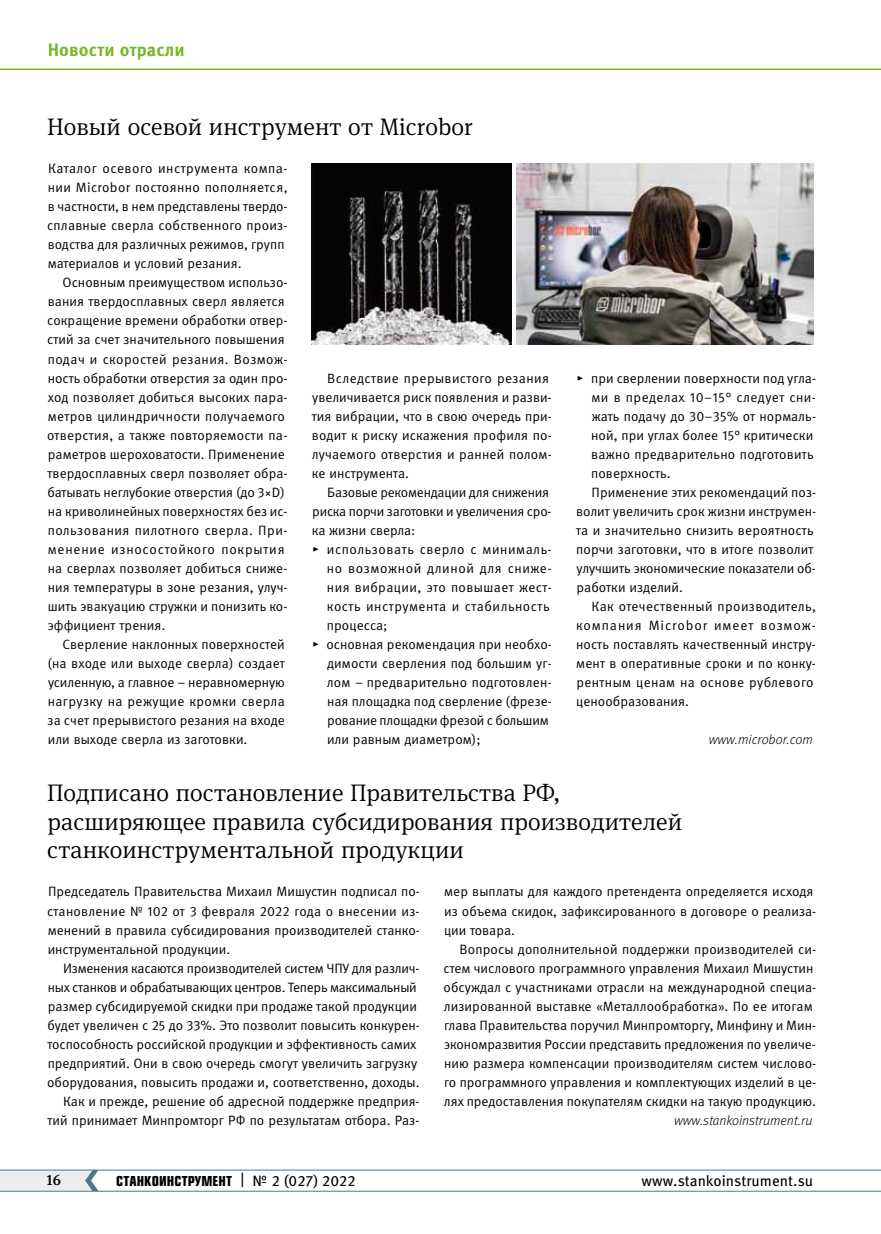
<style>
.page{position:relative;width:881px;height:1234px;background:#fff}
.page>*{position:absolute;margin:0;border:0;box-sizing:border-box;transform-origin:0 0}
.t1{font:300 24px/28.5px "Meta Serif Pro";letter-spacing:.005em;color:#000}
.t2{font:700 18px "Meta Pro";letter-spacing:.005em;color:#76b82a}
.t3{font:15px "Eurostile Con Hea";letter-spacing:.005em;color:#000}
.t4{font:15px "Meta Pro";color:#000}
.t5{font:500 15px "Meta Serif Pro";color:#000}
.t6{font:13.5px/19px "Meta Pro Norm";letter-spacing:.005em;color:#000}
.t7{font:13.5px "Meta Pro Norm";letter-spacing:-.015em;color:#000}
.t8{font:13.5px "Meta Pro Norm";letter-spacing:.025em;color:#000}
.t9{font:13.5px "Meta Pro Norm";letter-spacing:.045em;color:#000}
.t10{font:italic 300 13.5px "Meta Pro";color:#000}
.t11{font:13.5px "Meta Pro Norm";letter-spacing:.04em;color:#000}
.t12{font:13.5px "Meta Pro Norm";letter-spacing:.03em;color:#000}
.t13{font:13.5px "Meta Pro Norm";letter-spacing:.035em;color:#000}
.t14{font:13.5px "Meta Pro Norm";letter-spacing:.07em;color:#000}
.s1{font-family:"Meta Pro"}
</style>
<div class="page">
<hr style="left:0;top:1190px;width:880px;height:1px;background:#4b788c">
<hr style="left:0;top:1169px;width:880px;height:1px;background:#4b788c">
<svg style="left:0;top:1169px;width:98px;height:21px;background:#dde1e4"></svg>
<hr style="left:0;top:68px;width:880px;height:2px;background:#76b82a">
<img style="left:312px;top:164px;width:199px;height:180px">
<img style="left:516px;top:164px;width:297px;height:180px">
<h2 class="t2" style="left:48px;top:36px;width:139px">Новости отрасли</h2>
<h1 class="t1" style="left:47px;top:111px;width:427px">Новый осевой инструмент от Microbor</h1>
<p class="t6" style="left:47px;top:158px;width:242px">Каталог осевого инструмента компа&shy;нии Microbor постоянно пополняется, в частности, в нем представлены твердо&shy;сплавные сверла собственного произ&shy;водства для различных режимов, групп материалов и условий резания.</p>
<p class="t6" style="left:47px;top:272px;width:242px;text-indent:15px">Основным преимуществом использо&shy;вания твердосплавных сверл является сокращение времени обработки отвер&shy;стий за счет значительного повышения подач и скоростей резания. Возмож&shy;ность обработки отверстия за один про&shy;ход позволяет добиться высоких пара&shy;метров цилиндричности получаемого отверстия, а также повторяемости па&shy;раметров шероховатости. Применение твердосплавных сверл позволяет обра&shy;батывать неглубокие отверстия (до 3×D) на криволинейных поверхностях без ис&shy;пользования пилотного сверла. При&shy;менение износостойкого покрытия на сверлах позволяет добиться сниже&shy;ния температуры в зоне резания, улуч&shy;шить эвакуацию стружки и понизить ко&shy;эффициент трения.</p>
<p class="t6" style="left:48px;top:634px;width:239px;text-align:justify;text-indent:15px">Сверление наклонных поверхностей (на входе или выходе сверла) создает усиленную, а главное – неравномерную нагрузку на режущие кромки сверла за счет прерывистого резания на входе или выходе сверла из заготовки.</p>
<p class="t6" style="left:311px;top:367px;width:241px;text-indent:15px">Вследствие прерывистого резания увеличивается риск появления и разви&shy;тия вибрации, что в свою очередь при&shy;водит к риску искажения профиля по&shy;лучаемого отверстия и ранней полом&shy;ке инструмента.</p>
<p class="t7" style="left:327px;top:482px;width:223px">Базовые рекомендации для снижения</p>
<p class="t7" style="left:312px;top:501px;width:241px">риска порчи заготовки и увеличения сро-</p>
<p class="t6" style="left:312px;top:519px;width:105px">ка жизни сверла:</p>
<p class="t9" style="left:312px;top:539px;width:241px">▸ использовать сверло с минималь-</p>
<p class="t9" style="left:327px;top:558px;width:226px">но возможной длиной для сниже-</p>
<p class="t12" style="left:327px;top:577px;width:226px">ния вибрации, это повышает жест-</p>
<p class="t11" style="left:327px;top:596px;width:224px">кость инструмента и стабильность</p>
<p class="t6" style="left:327px;top:615px;width:62px">процесса;</p>
<p class="t6" style="left:312px;top:634px;width:241px">▸ основная рекомендация при необхо-</p>
<p class="t6" style="left:327px;top:653px;width:226px">димости сверления под большим уг-</p>
<p class="t6" style="left:326px;top:672px;width:226px">лом – предварительно подготовлен-</p>
<p class="t6" style="left:327px;top:691px;width:226px">ная площадка под сверление (фрезе-</p>
<p class="t7" style="left:327px;top:710px;width:223px">рование площадки фрезой с большим</p>
<p class="t6" style="left:327px;top:729px;width:155px">или равным диаметром);</p>
<p class="t6" style="left:576px;top:367px;width:241px">▸ при сверлении поверхности под угла-</p>
<p class="t13" style="left:591px;top:386px;width:226px">ми в пределах 10–15° следует сни-</p>
<p class="t6" style="left:591px;top:405px;width:226px">жать подачу до 30–35% от нормаль-</p>
<p class="t6" style="left:591px;top:424px;width:223px">ной, при углах более 15° критически</p>
<p class="t6" style="left:591px;top:443px;width:224px">важно предварительно подготовить</p>
<p class="t6" style="left:591px;top:462px;width:81px">поверхность.</p>
<p class="t6" style="left:591px;top:481px;width:226px">Применение этих рекомендаций поз-</p>
<p class="t6" style="left:576px;top:500px;width:241px">волит увеличить срок жизни инструмен-</p>
<p class="t6" style="left:575px;top:519px;width:239px">та и значительно снизить вероятность</p>
<p class="t6" style="left:576px;top:538px;width:239px">порчи заготовки, что в итоге позволит</p>
<p class="t6" style="left:576px;top:557px;width:241px">улучшить экономические показатели об-</p>
<p class="t6" style="left:576px;top:576px;width:108px">работки изделий.</p>
<p class="t8" style="left:591px;top:596px;width:226px">Как отечественный производитель,</p>
<p class="t14" style="left:576px;top:615px;width:241px">компания Microbor имеет возмож-</p>
<p class="t6" style="left:576px;top:633px;width:241px">ность поставлять качественный инстру-</p>
<p class="t6" style="left:576px;top:653px;width:241px">мент в оперативные сроки и по конку-</p>
<p class="t8" style="left:576px;top:672px;width:238px">рентным ценам на основе рублевого</p>
<p class="t6" style="left:576px;top:691px;width:114px">ценообразования.</p>
<p class="t10" style="left:708px;top:729px;width:105px">www.microbor.com</p>
<h1 class="t1" style="left:47px;top:777px;width:636px">Подписано постановление Правительства РФ, расширяющее правила субсидирования производителей станкоинструментальной продукции</h1>
<p class="t6" style="left:47px;top:881px;width:374px;text-align:justify">Председатель Правительства Михаил Мишустин подписал по&shy;становление № 102 от 3 февраля 2022 года о внесении из&shy;менений в правила субсидирования производителей станко&shy;инструментальной продукции.</p>
<p class="t6" style="left:47px;top:957px;width:374px;text-align:right">Изменения касаются производителей систем ЧПУ для различ&shy;ных станков и обрабатывающих центров. Теперь максимальный размер субсидируемой скидки при продаже такой продукции будет увеличен с 25 до 33%. Это позволит повысить конкурен&shy;тоспособность российской продукции и эффективность самих предприятий. Они в свою очередь смогут увеличить загрузку оборудования, повысить продажи и, соответственно, доходы.<br>Как и прежде, решение об адресной поддержке предприя&shy;тий принимает Минпромторг РФ по результатам отбора. Раз-</p>
<p class="t6" style="left:444px;top:881px;width:373px">мер выплаты для каждого претендента определяется исходя из объема скидок, зафиксированного в договоре о реализа&shy;ции товара.</p>
<p class="t6" style="left:443px;top:938px;width:374px;text-indent:16px">Вопросы дополнительной поддержки производителей си&shy;стем числового программного управления Михаил Мишустин обсуждал с участниками отрасли на международной специа&shy;лизированной выставке «Металлообработка». По ее итогам глава Правительства поручил Минпромторгу, Минфину и Мин&shy;экономразвития России представить предложения по увеличе&shy;нию размера компенсации производителям систем числово&shy;го программного управления и комплектующих изделий в це&shy;лях предоставления покупателям скидки на такую продукцию.</p>
<p class="t10" style="left:673px;top:1110px;width:140px">www.stankoinstrument.ru</p>
<p class="t5" style="left:47px;top:1168px;width:16px">16</p>
<p class="t3" style="left:116px;top:1169px;width:241px">СТАНКОИНСТРУМЕНТ <span class="s1">| № 2 (027) 2022</span></p>
<p class="t4" style="left:641px;top:1168px;width:173px">www.stankoinstrument.su</p>
</div>
